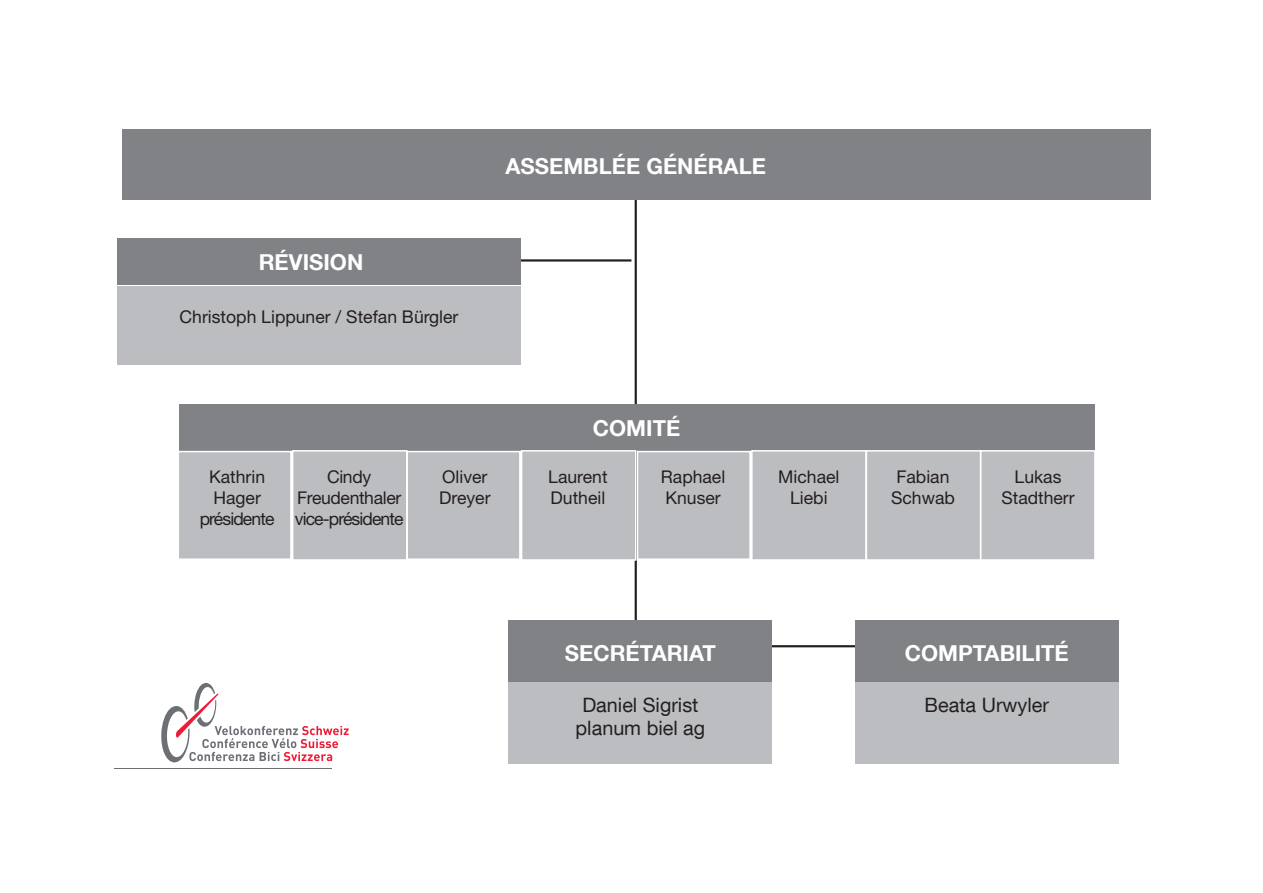
<style>
.page{position:relative;width:1263px;height:893px;background:#fff}
.page>*{position:absolute;margin:0;border:0;box-sizing:border-box;transform-origin:0 0}
.t1{font:700 21.9px "Helvetica Neue LT Com";color:#fff}
.t2{font:19.8px/23.7px "Helvetica Neue LT Com";color:#231f20;text-align:center}
.t3{font:17.55px/21.1px "Helvetica Neue LT Std";color:#231f20;text-align:center}
.t4{font:17.55px/21.1px "Helvetica Neue LT Std";letter-spacing:-.02em;color:#231f20;text-align:center}
</style>
<div class="page">
<hr style="left:635px;top:200px;width:2px;height:433px;background:#231f20">
<hr style="left:509px;top:259px;width:122px;height:3px;background:#231f20">
<hr style="left:762px;top:645px;width:105px;height:2px;background:#231f20">
<div style="left:122px;top:129px;width:1029px;height:71px;background:#808285"></div>
<div style="left:509px;top:620px;width:263px;height:64px;background:#808285"></div>
<div style="left:855px;top:620px;width:264px;height:64px;background:#808285"></div>
<div style="left:509px;top:683px;width:263px;height:81px;background:#bcbdc0"></div>
<div style="left:855px;top:683px;width:264px;height:81px;background:#bcbdc0"></div>
<div style="left:117px;top:238px;width:404px;height:47px;background:#808285"></div>
<div style="left:117px;top:286px;width:404px;height:79px;background:#bcbdc0"></div>
<svg style="left:161px;top:683px;width:188px;height:80px"></svg>
<hr style="left:114px;top:769px;width:218px;height:1px;background:#6c7075">
<div style="left:179px;top:404px;width:915px;height:47px;background:#808285"></div>
<div style="left:178px;top:451px;width:114px;height:109px;background:#bcbdc0;border:2px solid #fff"></div>
<div style="left:291px;top:450px;width:117px;height:110px;background:#bcbdc0"></div>
<div style="left:406px;top:451px;width:115px;height:109px;background:#bcbdc0;border:2px solid #fff"></div>
<div style="left:520px;top:450px;width:117px;height:111px;background:#bcbdc0"></div>
<div style="left:637px;top:451px;width:114px;height:109px;background:#bcbdc0;border:2px solid #fff"></div>
<div style="left:750px;top:449px;width:345px;height:111px;background:#bcbdc0"></div>
<p class="t1" style="left:259px;top:248px;width:106px">RÉVISION</p>
<p class="t3" style="left:180px;top:305px;width:280px">Christoph Lippuner / Stefan Bürgler</p>
<p class="t1" style="left:505px;top:152px;width:262px">ASSEMBLÉE GÉNÉRALE</p>
<p class="t1" style="left:593px;top:414px;width:89px">COMITÉ</p>
<p class="t3" style="left:200px;top:465px;width:76px">Kathrin<br>Hager présidente</p>
<p class="t4" style="left:295px;top:465px;width:110px">Cindy<br>Freudenthaler vice-présidente</p>
<p class="t3" style="left:439px;top:465px;width:53px;text-align:left">Oliver<br>Dreyer</p>
<p class="t3" style="left:548px;top:465px;width:61px;text-align:left">Laurent<br>Dutheil</p>
<p class="t3" style="left:661px;top:465px;width:66px;text-align:left">Raphael<br>Knuser</p>
<p class="t3" style="left:778px;top:465px;width:63px">Michael<br>Liebi</p>
<p class="t3" style="left:891px;top:465px;width:65px">Fabian<br>Schwab</p>
<p class="t3" style="left:1001px;top:465px;width:75px">Lukas<br>Stadtherr</p>
<p class="t1" style="left:565px;top:640px;width:152px">SECRÉTARIAT</p>
<p class="t2" style="left:576px;top:692px;width:131px">Daniel Sigrist planum biel ag</p>
<p class="t1" style="left:905px;top:640px;width:165px">COMPTABILITÉ</p>
<p class="t2" style="left:925px;top:692px;width:126px">Beata Urwyler</p>
</div>
